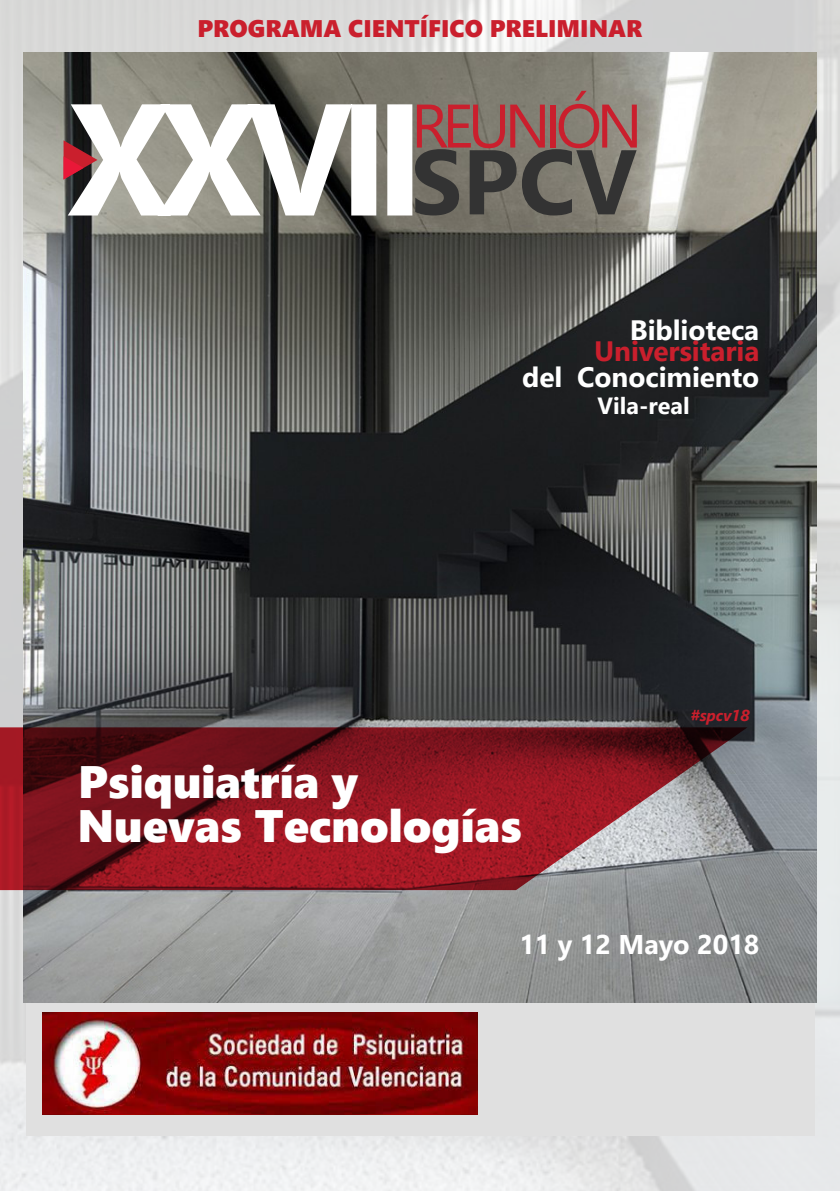
<style>
.page{position:relative;width:840px;height:1191px;background:#fff}
.page>*{position:absolute;margin:0;border:0;box-sizing:border-box;transform-origin:0 0}
.t1{font:700 91.6px "Segoe UI";color:#333}
.t2{font:61.4px "Segoe UI";letter-spacing:-.09em;color:#ca1f2d}
.t3{font:45.4px/43.8px "Segoe UI Black";color:#fff}
.t4{font:700 28px "Segoe UI";letter-spacing:-.005em;color:#fff}
.t5{font:700 28px "Segoe UI";letter-spacing:-.005em;color:#ca1f2d}
.t6{font:700 27px "Segoe UI";color:#fff}
.t7{font:24px "Segoe UI Black";color:#ca1f2d}
.t8{font:700 23.4px "Segoe UI";color:#fff}
.t9{font:italic 700 15.8px "Segoe UI";letter-spacing:-.005em;color:#ca1f2d}
</style>
<div class="page">
<img style="left:0;top:0;width:839px;height:1191px">
<div style="left:26px;top:55px;width:788px;height:1081px;background:#e0e0e0"></div>
<img style="left:43px;top:1013px;width:433px;height:101px">
<img style="left:24px;top:53px;width:791px;height:949px">
<svg style="left:0;top:727px;width:747px;height:163px;background:#882a33"></svg>
<svg style="left:63px;top:104px;width:349px;height:111px;background:#c1beba"></svg>
<p class="t7" style="left:197px;top:11px;width:446px">PROGRAMA CIENTÍFICO PRELIMINAR</p>
<p class="t2" style="left:411px;top:68px;width:232px">REUNIÓN</p>
<h1 class="t1" style="left:410px;top:95px;width:227px">SPCV</h1>
<p class="t4" style="left:629px;top:303px;width:131px">Biblioteca</p>
<p class="t5" style="left:593px;top:325px;width:167px">Universitaria</p>
<p class="t4" style="left:522px;top:350px;width:238px">del Conocimiento</p>
<p class="t8" style="left:597px;top:384px;width:93px">Vila-real</p>
<p class="t3" style="left:77px;top:757px;width:446px">Psiquiatría y<br>Nuevas Tecnologías</p>
<p class="t9" style="left:690px;top:702px;width:60px">#spcv18</p>
<p class="t6" style="left:519px;top:919px;width:241px">11 y 12 Mayo 2018</p>
</div>
